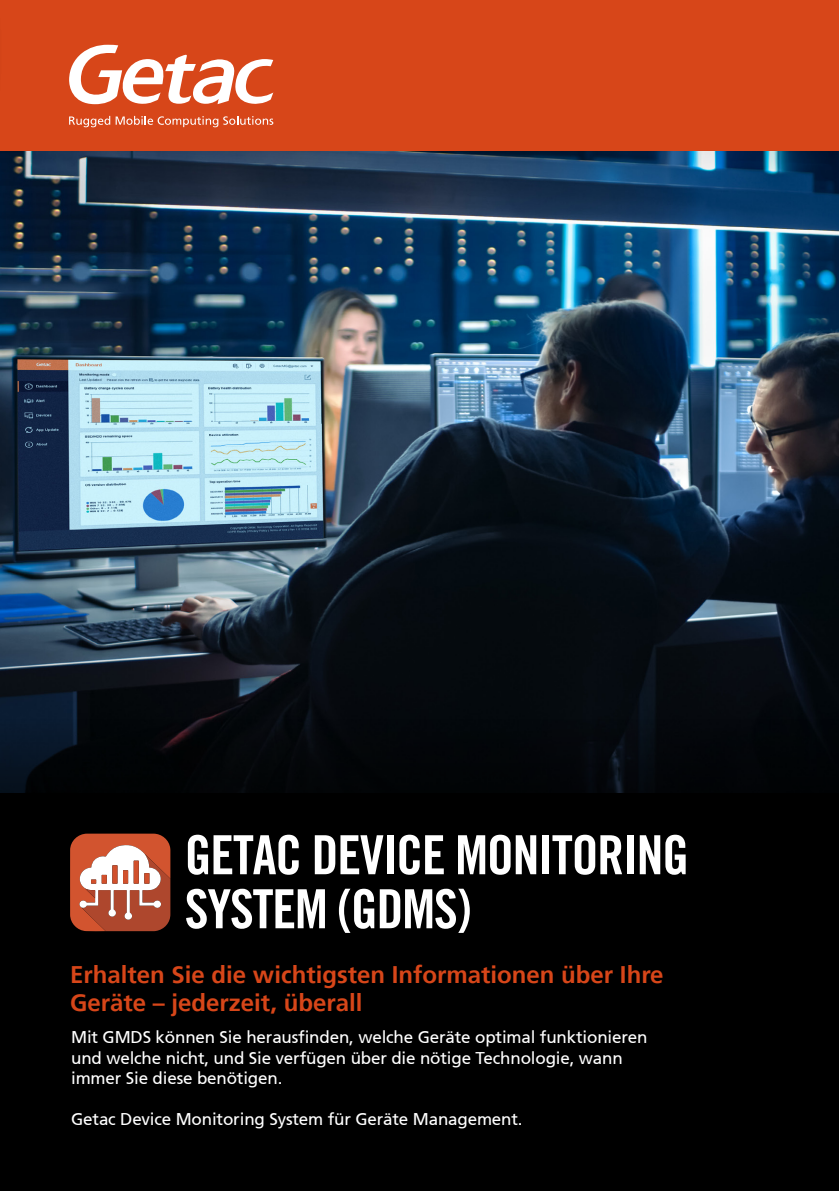
<style>
.page{position:relative;width:839px;height:1191px;background:#fff}
.page>*{position:absolute;margin:0;border:0;box-sizing:border-box;transform-origin:0 0}
.t1{font:700 condensed 54px/54px "Trade Gothic No.20";letter-spacing:-.025em;color:#fff}
.t2{font:700 24px/28.8px "Frutiger 65";color:#d74619}
.t3{font:17px/20.4px "Frutiger 55 Roman";letter-spacing:-.01em;color:#fff}
</style>
<div class="page">
<div style="left:0;top:0;width:838px;height:166px;background:#d74619"></div>
<img style="left:12px;top:152px;width:826px;height:567px">
<svg style="left:12px;top:719px;width:826px;height:472px;background:#000101"></svg>
<svg style="left:0;top:151px;width:12px;height:1040px;background:#0c1c2c"></svg>
<svg style="left:69px;top:45px;width:204px;height:60px"></svg>
<svg style="left:69px;top:116px;width:41px;height:11px"></svg>
<svg style="left:116px;top:116px;width:157px;height:11px"></svg>
<svg style="left:70px;top:833px;width:100px;height:98px"></svg>
<h1 class="t1" style="left:184px;top:827px;width:506px">GETAC DEVICE MONITORING<br>SYSTEM (GDMS)</h1>
<h2 class="t2" style="left:70px;top:960px;width:595px">Erhalten Sie die wichtigsten Informationen über Ihre<br>Geräte – jederzeit, überall</h2>
<p class="t3" style="left:71px;top:1027px;width:578px">Mit GMDS können Sie herausfinden, welche Geräte optimal funktionieren und welche nicht, und Sie verfügen über die nötige Technologie, wann immer Sie diese benötigen.</p>
<p class="t3" style="left:71px;top:1108px;width:453px">Getac Device Monitoring System für Geräte Management.</p>
</div>
